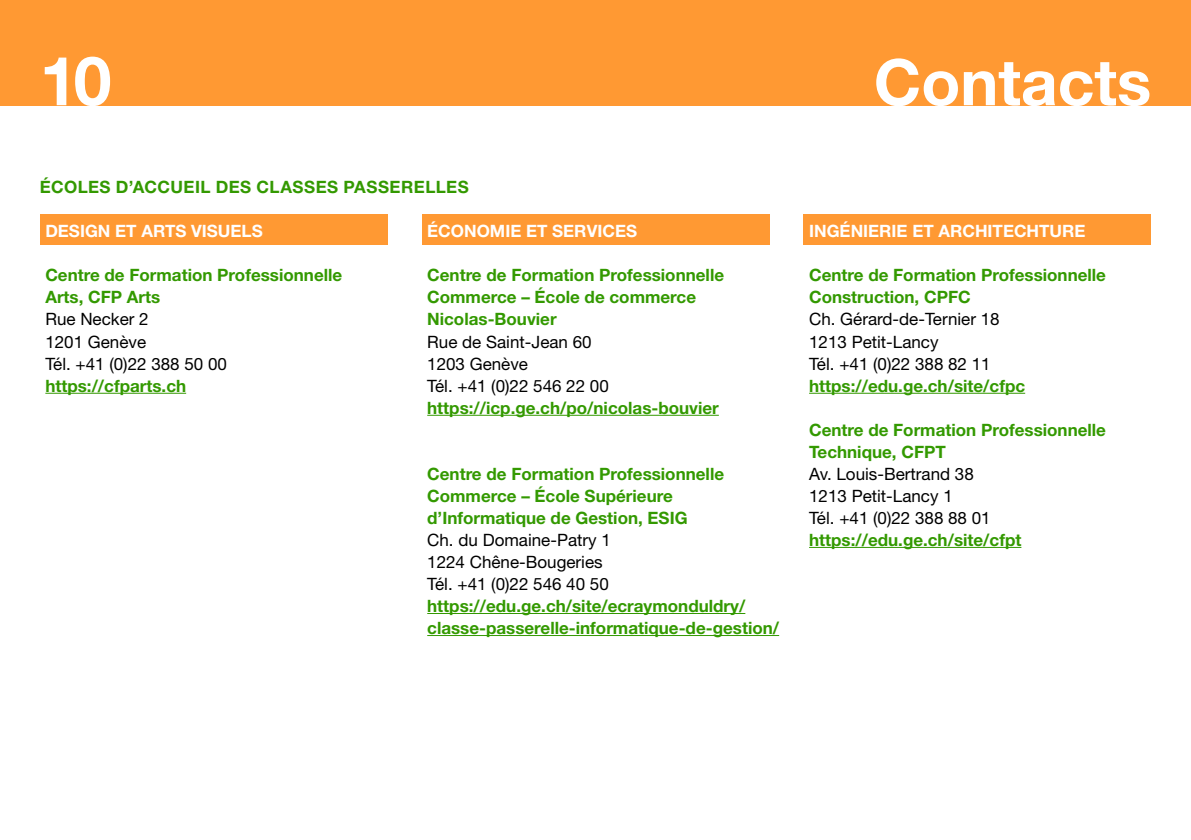
<style>
.page{position:relative;width:1191px;height:840px;background:#fff}
.page>*{position:absolute;margin:0;border:0;box-sizing:border-box;transform-origin:0 0}
.t1{font:700 68px "Helvetica Neue LT Std";color:#fff}
.Titres_bandeau{font:700 64px "Helvetica Neue LT Std";color:#fff}
.Top-Line{font:700 17px/22px "Helvetica Neue LT Std";color:#390}
.Données{font:17px "Helvetica Neue LT Std";color:#000}
.Données-2{font:700 17px/22px "Helvetica Neue LT Std";color:#390}
.Top-Line-2{font:700 17px "Helvetica Neue LT Std";color:#fff}
.Titres{font:700 17px "Helvetica Neue LT Std";letter-spacing:.025em;color:#390}
</style>
<div class="page">
<div style="left:0;top:0;width:1191px;height:105px;background:#f93"></div>
<div style="left:803px;top:214px;width:348px;height:30px;background:#f93"></div>
<div style="left:421px;top:214px;width:348px;height:30px;background:#f93"></div>
<div style="left:40px;top:214px;width:347px;height:30px;background:#f93"></div>
<hr style="left:427px;top:414px;width:292px;height:1px;background:#390">
<hr style="left:427px;top:612px;width:318px;height:1px;background:#390">
<hr style="left:427px;top:634px;width:352px;height:1px;background:#390">
<hr style="left:45px;top:392px;width:141px;height:1px;background:#390">
<hr style="left:809px;top:392px;width:216px;height:1px;background:#390">
<hr style="left:809px;top:546px;width:212px;height:1px;background:#390">
<h1 class="t1" style="left:40px;top:39px;width:73px">10</h1>
<p class="Titres" style="left:40px;top:177px;width:431px">ÉCOLES D’ACCUEIL DES CLASSES PASSERELLES</p>
<p class="Top-Line-2" style="left:45px;top:221px;width:219px">DESIGN ET ARTS VISUELS</p>
<p class="Top-Line" style="left:45px;top:264px;width:298px">Centre de Formation Professionnelle<br>Arts, CFP Arts</p>
<p class="Données" style="left:45px;top:309px;width:105px">Rue Necker 2</p>
<p class="Données" style="left:45px;top:331px;width:102px">1201 Genève</p>
<p class="Données" style="left:45px;top:353px;width:183px">Tél. +41 (0)22 388 50 00</p>
<p class="Données-2" style="left:45px;top:374px;width:142px">https://cfparts.ch</p>
<p class="Top-Line-2" style="left:427px;top:221px;width:211px">ÉCONOMIE ET SERVICES</p>
<p class="Top-Line" style="left:427px;top:264px;width:298px">Centre de Formation Professionnelle<br>Commerce – École de commerce<br>Nicolas-Bouvier</p>
<p class="Données" style="left:427px;top:331px;width:166px">Rue de Saint-Jean 60</p>
<p class="Données" style="left:427px;top:353px;width:102px">1203 Genève</p>
<p class="Données" style="left:427px;top:375px;width:183px">Tél. +41 (0)22 546 22 00</p>
<p class="Données-2" style="left:427px;top:396px;width:293px">https://icp.ge.ch/po/nicolas-bouvier</p>
<p class="Top-Line" style="left:427px;top:462px;width:298px">Centre de Formation Professionnelle<br>Commerce – École Supérieure d’Informatique de Gestion, ESIG</p>
<p class="Données" style="left:427px;top:529px;width:185px">Ch. du Domaine-Patry 1</p>
<p class="Données" style="left:427px;top:551px;width:177px">1224 Chêne-Bougeries</p>
<p class="Données" style="left:427px;top:573px;width:183px">Tél. +41 (0)22 546 40 50</p>
<p class="Données-2" style="left:427px;top:594px;width:353px">https://edu.ge.ch/site/ecraymonduldry/ classe-passerelle-informatique-de-gestion/</p>
<p class="Titres_bandeau" style="left:873px;top:43px;width:279px">Contacts</p>
<p class="Top-Line-2" style="left:809px;top:221px;width:278px">INGÉNIERIE ET ARCHITECHTURE</p>
<p class="Top-Line" style="left:809px;top:264px;width:298px">Centre de Formation Professionnelle<br>Construction, CPFC</p>
<p class="Données" style="left:809px;top:309px;width:192px">Ch. Gérard-de-Ternier 18</p>
<p class="Données" style="left:809px;top:331px;width:131px">1213 Petit-Lancy</p>
<p class="Données" style="left:809px;top:353px;width:183px">Tél. +41 (0)22 388 82 11</p>
<p class="Données-2" style="left:809px;top:374px;width:218px">https://edu.ge.ch/site/cfpc</p>
<p class="Top-Line" style="left:809px;top:418px;width:298px">Centre de Formation Professionnelle<br>Technique, CFPT</p>
<p class="Données" style="left:809px;top:463px;width:166px">Av. Louis-Bertrand 38</p>
<p class="Données" style="left:809px;top:485px;width:145px">1213 Petit-Lancy 1</p>
<p class="Données" style="left:809px;top:507px;width:183px">Tél. +41 (0)22 388 88 01</p>
<p class="Données-2" style="left:809px;top:528px;width:214px">https://edu.ge.ch/site/cfpt</p>
</div>
